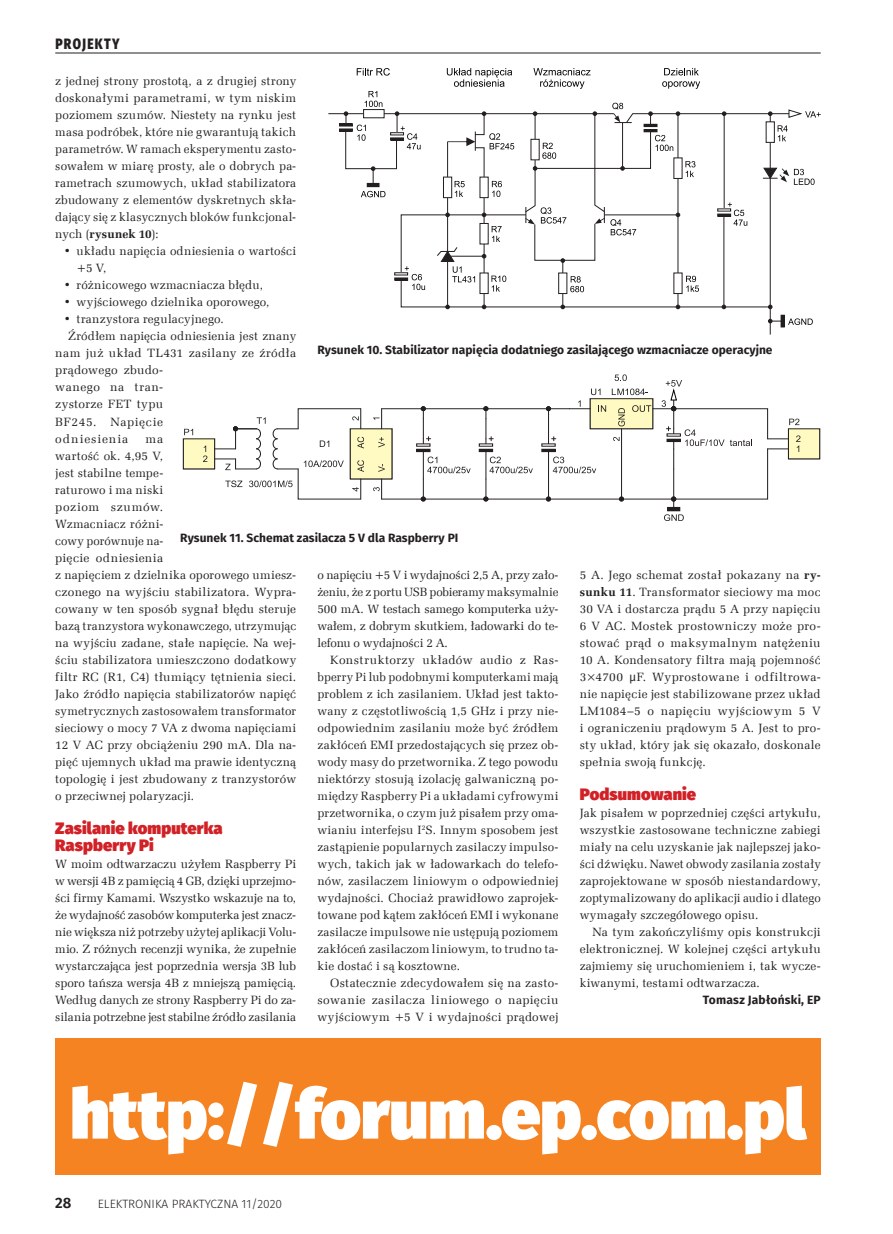
<style>
.page{position:relative;width:893px;height:1234px;background:#fff}
.page>*{position:absolute;margin:0;border:0;box-sizing:border-box;transform-origin:0 0}
._7_tabela_trec{font:900 69px "Fira Sans";color:#fff}
._3_Srodtytul{font:900 16.5px/17px "Fira Sans";letter-spacing:.005em;color:#d12126}
.t1{font:800 15px "Fira Sans";letter-spacing:.11em;color:#231f20;scale:.8 1}
.t2{font:600 15px "Fira Sans";color:#231f20}
._1_Body{font:12px/17px "Zapf Ellipt EU";letter-spacing:.015em;color:#231f20;text-align:justify}
._4_Podpis{font:700 12px "Fira Sans";color:#231f20}
.t3{font:300 12px "Fira Sans";color:#231f20}
._0_autor{font:700 12px "Fira Sans";letter-spacing:.015em;color:#231f20}
.s1{font-weight:700}
.s2{font-family:"Fira Sans"}
</style>
<div class="page">
<div style="left:55px;top:1037px;width:766px;height:137px;background:#f58322"></div>
<hr style="left:55px;top:53px;width:766px;height:1px;background:#231f20">
<div style="left:350px;top:428px;width:42px;height:51px;background:#fffac1"></div>
<div style="left:788px;top:428px;width:32px;height:30px;background:#fffac1"></div>
<div style="left:788px;top:428px;width:32px;height:31px;border:1px solid #231f20"></div>
<div style="left:183px;top:439px;width:32px;height:30px;background:#fffac1"></div>
<div style="left:183px;top:438px;width:32px;height:31px;border:1px solid #231f20"></div>
<svg style="left:203px;top:445px;width:4px;height:17px"></svg>
<svg style="left:184px;top:428px;width:9px;height:7px"></svg>
<svg style="left:215px;top:408px;width:149px;height:92px"></svg>
<svg style="left:373px;top:374px;width:427px;height:147px"></svg>
<hr style="left:770px;top:114px;width:1px;height:220px;background:#231f20">
<svg style="left:768px;top:315px;width:45px;height:12px"></svg>
<svg style="left:328px;top:68px;width:493px;height:241px"></svg>
<p class="t1" style="left:55px;top:30px;width:82px">PROJEKTY</p>
<p class="_1_Body" style="left:55px;top:73px;width:242px">z jednej strony prostotą, a z drugiej strony doskonałymi parametrami, w tym niskim poziomem szumów. Niestety na rynku jest masa podróbek, które nie gwarantują takich parametrów. W ramach eksperymentu zasto&shy;sowałem w miarę prosty, ale o dobrych pa&shy;rametrach szumowych, układ stabilizatora zbudowany z elementów dyskretnych skła&shy;dający się z klasycznych bloków funkcjonal&shy;nych (<span class="s1">rysunek 10</span>):</p>
<p class="_1_Body" style="left:77px;top:243px;width:221px;text-indent:-13px">• układu napięcia odniesienia o wartości +5 V,</p>
<p class="_1_Body" style="left:64px;top:277px;width:201px">• różnicowego wzmacniacza błędu,</p>
<p class="_1_Body" style="left:64px;top:294px;width:207px">• wyjściowego dzielnika oporowego,</p>
<p class="_1_Body" style="left:64px;top:311px;width:161px">• tranzystora regulacyjnego.</p>
<p class="_1_Body" style="left:55px;top:328px;width:242px;text-align:left;text-indent:13px">Źródłem napięcia odniesienia jest znany nam już układ TL431 zasilany ze źródła prądowego zbudo-<br>wanego na tran-<br>zystorze FET typu<br>BF245. Napięcie<br>odniesienia</p>
<p class="_4_Podpis" style="left:317px;top:340px;width:457px">Rysunek 10. Stabilizator napięcia dodatniego zasilającego wzmacniacze operacyjne</p>
<p class="_1_Body" style="left:55px;top:430px;width:242px;text-align:left;text-indent:90px">ma<br>wartość ok. 4,95 V,<br>jest stabilne tempe-<br>raturowo i ma niski<br>poziom szumów.<br>Wzmacniacz różni-<br>cowy porównuje na-<br>pięcie odniesienia<br>z napięciem z dzielnika oporowego umiesz&shy;czonego na wyjściu stabilizatora. Wypra&shy;cowany w ten sposób sygnał błędu steruje bazą tranzystora wykonawczego, utrzymując na wyjściu zadane, stałe napięcie. Na wej&shy;ściu stabilizatora umieszczono dodatkowy filtr RC (R1, C4) tłumiący tętnienia sieci.<br>Jako źródło napięcia stabilizatorów napięć symetrycznych zastosowałem transformator sieciowy o mocy 7 VA z dwoma napięciami<br>12 V AC przy obciążeniu 290 mA. Dla na&shy;pięć ujemnych układ ma prawie identyczną topologię i jest zbudowany z tranzystorów o przeciwnej polaryzacji.</p>
<p class="_3_Srodtytul" style="left:55px;top:817px;width:169px">Zasilanie komputerka<br>Raspberry Pi</p>
<p class="_1_Body" style="left:55px;top:855px;width:242px">W moim odtwarzaczu użyłem Raspberry Pi w wersji 4B z pamięcią 4 GB, dzięki uprzejmo&shy;ści firmy Kamami. Wszystko wskazuje na to, że wydajność zasobów komputerka jest znacz&shy;nie większa niż potrzeby użytej aplikacji Volu&shy;mio. Z różnych recenzji wynika, że zupełnie wystarczająca jest poprzednia wersja 3B lub sporo tańsza wersja 4B z mniejszą pamięcią.<br>Według danych ze strony Raspberry Pi do za&shy;silania potrzebne jest stabilne źródło zasilania</p>
<p class="_4_Podpis" style="left:180px;top:527px;width:280px">Rysunek 11. Schemat zasilacza 5 V dla Raspberry PI</p>
<p class="_1_Body" style="left:317px;top:566px;width:242px">o napięciu +5 V i wydajności 2,5 A, przy zało&shy;żeniu, że z portu USB pobieramy maksymalnie 500 mA. W testach samego komputerka uży&shy;wałem, z dobrym skutkiem, ładowarki do te&shy;lefonu o wydajności 2 A.</p>
<p class="_1_Body" style="left:317px;top:651px;width:242px;text-indent:13px">Konstruktorzy układów audio z Ras&shy;bperry Pi lub podobnymi komputerkami mają problem z ich zasilaniem. Układ jest takto&shy;wany z częstotliwością 1,5 GHz i przy nie&shy;odpowiednim zasilaniu może być źródłem zakłóceń EMI przedostających się przez ob&shy;wody masy do przetwornika. Z tego powodu niektórzy stosują izolację galwaniczną po&shy;między Raspberry Pi a układami cyfrowymi przetwornika, o czym już pisałem przy oma&shy;wianiu interfejsu I<sup>2</sup>S. Innym sposobem jest zastąpienie popularnych zasilaczy impulso&shy;wych, takich jak w ładowarkach do telefo&shy;nów, zasilaczem liniowym o odpowiedniej wydajności. Chociaż prawidłowo zaprojek&shy;towane pod kątem zakłóceń EMI i wykonane zasilacze impulsowe nie ustępują poziomem zakłóceń zasilaczom liniowym, to trudno ta&shy;kie dostać i są kosztowne.</p>
<p class="_1_Body" style="left:317px;top:974px;width:242px;text-indent:13px">Ostatecznie zdecydowałem się na zasto&shy;sowanie zasilacza liniowego o napięciu wyjściowym +5 V i wydajności prądowej</p>
<p class="_1_Body" style="left:580px;top:566px;width:242px">5 A. Jego schemat został pokazany na <span class="s1">ry&shy;sunku 11</span>. Transformator sieciowy ma moc 30 VA i dostarcza prądu 5 A przy napięciu 6 V AC. Mostek prostowniczy może pro&shy;stować prąd o maksymalnym natężeniu 10 A. Kondensatory filtra mają pojemność 3×4700 <span class="s2">μ</span>F. Wyprostowane i odfiltrowa&shy;nie napięcie jest stabilizowane przez układ LM1084–5 o napięciu wyjściowym 5 V i ograniczeniu prądowym 5 A. Jest to pro&shy;sty układ, który jak się okazało, doskonale spełnia swoją funkcję.</p>
<p class="_3_Srodtytul" style="left:580px;top:783px;width:118px">Podsumowanie</p>
<p class="_1_Body" style="left:580px;top:804px;width:242px">Jak pisałem w poprzedniej części artykułu, wszystkie zastosowane techniczne zabiegi miały na celu uzyskanie jak najlepszej jako&shy;ści dźwięku. Nawet obwody zasilania zostały zaprojektowane w sposób niestandardowy, zoptymalizowany do aplikacji audio i dlatego wymagały szczegółowego opisu.</p>
<p class="_1_Body" style="left:580px;top:923px;width:242px;text-indent:13px">Na tym zakończyliśmy opis konstrukcji elektronicznej. W kolejnej części artykułu zajmiemy się uruchomieniem i, tak wycze&shy;kiwanymi, testami odtwarzacza.</p>
<p class="_0_autor" style="left:703px;top:989px;width:119px">Tomasz Jabłoński, EP</p>
<p class="_7_tabela_trec" style="left:70px;top:1050px;width:737px">http://forum.ep.com.pl</p>
<p class="t2" style="left:55px;top:1190px;width:18px">28</p>
<p class="t3" style="left:98px;top:1195px;width:186px">ELEKTRONIKA PRAKTYCZNA 11/2020</p>
</div>
